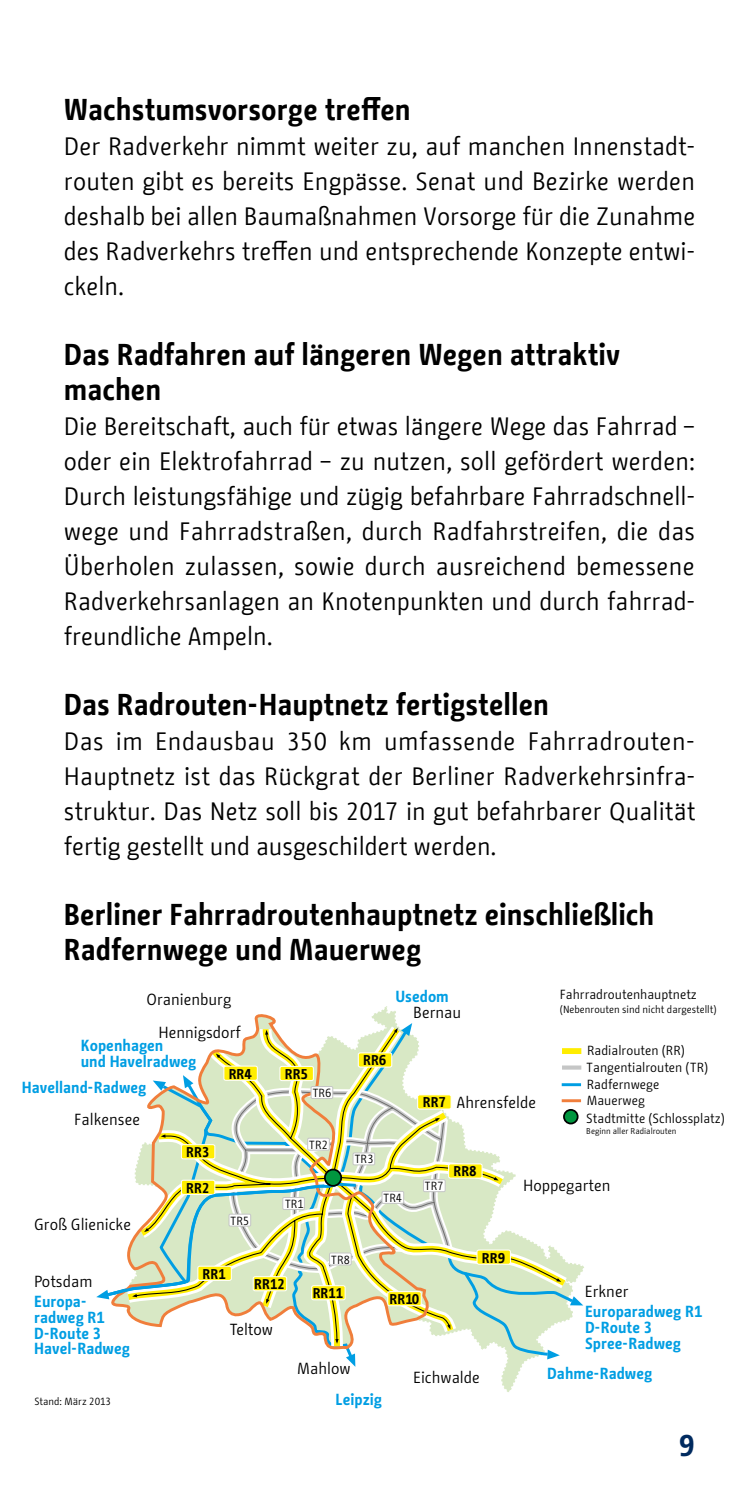
<style>
.page{position:relative;width:745px;height:1489px;background:#fff}
.page>*{position:absolute;margin:0;border:0;box-sizing:border-box;transform-origin:0 0}
._02_01_Innen_Zwische{font:700 30px/35px "BMF Change";color:#000}
.t1{font:700 30px "BMF Change Letter";color:#002a5f}
._02_03_Innen_Fließte{font:25px/35px "BMF Change";color:#000;text-align:justify}
.t2{font:700 16px/30.2px "BMF Change";color:#009ee3}
.t3{font:16px "BMF Change";color:#000}
.t4{font:700 14.25px "BMF Change";color:#000}
.t5{font:13.25px "BMF Change";color:#000}
.t6{font:11.75px "BMF Change";color:#000}
.t7{font:10.5px "BMF Change";color:#000}
.t8{font:8.5px "BMF Change";color:#000}
</style>
<div class="page">
<svg style="left:346px;top:1357px;width:9px;height:9px"></svg>
<svg style="left:560px;top:1053px;width:11px;height:270px"></svg>
<svg style="left:430px;top:1097px;width:130px;height:239px"></svg>
<svg style="left:447px;top:1324px;width:3px;height:5px"></svg>
<svg style="left:462px;top:1270px;width:99px;height:122px"></svg>
<svg style="left:493px;top:1176px;width:5px;height:4px"></svg>
<div style="left:476px;top:1249px;width:34px;height:15px;background:#ffed00;border-radius:2px"></div>
<div style="left:476px;top:1249px;width:34px;height:15px;border:1px solid #fff;border-radius:2px"></div>
<div style="left:448px;top:1163px;width:33px;height:14px;background:#ffed00;border-radius:2px"></div>
<div style="left:448px;top:1163px;width:34px;height:15px;border:1px solid #fff;border-radius:2px"></div>
<div style="left:417px;top:1094px;width:34px;height:15px;border:1px solid #fff;border-radius:2px"></div>
<svg style="left:111px;top:1010px;width:319px;height:342px"></svg>
<svg style="left:569px;top:1296px;width:14px;height:9px"></svg>
<hr style="left:561px;top:1099px;width:19px;height:3px;background:#f07e3b">
<hr style="left:561px;top:1083px;width:19px;height:3px;background:#009ee3">
<svg style="left:561px;top:1065px;width:20px;height:4px"></svg>
<div style="left:561px;top:1048px;width:20px;height:5px;background:#ffed00"></div>
<svg style="left:563px;top:1109px;width:14px;height:14px"></svg>
<div style="left:562px;top:1108px;width:16px;height:16px;border:2px solid #000;border-radius:50%"></div>
<svg style="left:96px;top:1023px;width:353px;height:280px"></svg>
<div style="left:423px;top:1179px;width:22px;height:12px;background:#fff"></div>
<div style="left:422px;top:1179px;width:23px;height:13px;border:1px solid #c5c6c6"></div>
<div style="left:329px;top:1252px;width:22px;height:12px;background:#fff"></div>
<div style="left:329px;top:1252px;width:22px;height:13px;border:1px solid #c5c6c6"></div>
<div style="left:311px;top:1086px;width:21px;height:12px;background:#fff"></div>
<div style="left:310px;top:1085px;width:23px;height:13px;border:1px solid #c5c6c6"></div>
<div style="left:229px;top:1213px;width:21px;height:12px;background:#fff"></div>
<div style="left:228px;top:1213px;width:23px;height:13px;border:1px solid #c5c6c6"></div>
<div style="left:382px;top:1191px;width:21px;height:12px;background:#fff"></div>
<div style="left:381px;top:1190px;width:23px;height:13px;border:1px solid #c5c6c6"></div>
<div style="left:353px;top:1152px;width:21px;height:12px;background:#fff"></div>
<div style="left:352px;top:1152px;width:23px;height:13px;border:1px solid #c5c6c6"></div>
<div style="left:307px;top:1138px;width:22px;height:12px;background:#fff"></div>
<div style="left:307px;top:1137px;width:22px;height:13px;border:1px solid #c5c6c6"></div>
<div style="left:282px;top:1197px;width:22px;height:12px;background:#fff"></div>
<div style="left:282px;top:1196px;width:23px;height:13px;border:1px solid #c5c6c6"></div>
<p class="_02_01_Innen_Zwische" style="left:64px;top:92px;width:348px">Wachstumsvorsorge treffen</p>
<p class="_02_03_Innen_Fließte" style="left:64px;top:128px;width:632px">Der Radverkehr nimmt weiter zu, auf manchen Innenstadt&shy;routen gibt es bereits Engpässe. Senat und Bezirke werden deshalb bei allen Baumaßnahmen Vorsorge für die Zunahme des Radverkehrs treffen und entsprechende Konzepte entwi&shy;ckeln.</p>
<p class="_02_01_Innen_Zwische" style="left:64px;top:337px;width:557px">Das Radfahren auf längeren Wegen attraktiv</p>
<p class="_02_01_Innen_Zwische" style="left:64px;top:372px;width:99px">machen</p>
<p class="_02_03_Innen_Fließte" style="left:64px;top:408px;width:632px">Die Bereitschaft, auch für etwas längere Wege das Fahrrad – oder ein Elektrofahrrad – zu nutzen, soll gefördert werden:<br>Durch leistungsfähige und zügig befahrbare Fahrradschnell&shy;wege und Fahrradstraßen, durch Radfahrstreifen, die das Überholen zulassen, sowie durch ausreichend bemessene Radverkehrsanlagen an Knotenpunkten und durch fahrrad&shy;freundliche Ampeln.</p>
<p class="_02_01_Innen_Zwische" style="left:64px;top:687px;width:486px">Das Radrouten-Hauptnetz fertigstellen</p>
<p class="_02_03_Innen_Fließte" style="left:64px;top:723px;width:632px">Das im Endausbau 350 km umfassende Fahrradrouten-Hauptnetz ist das Rückgrat der Berliner Radverkehrsinfra&shy;struktur. Das Netz soll bis 2017 in gut befahrbarer Qualität fertig gestellt und ausgeschildert werden.</p>
<p class="_02_01_Innen_Zwische" style="left:64px;top:897px;width:591px">Berliner Fahrradroutenhauptnetz einschließlich<br>Radfernwege und Mauerweg</p>
<p class="t3" style="left:146px;top:987px;width:86px">Oranienburg</p>
<p class="t3" style="left:158px;top:1020px;width:84px">Hennigsdorf</p>
<p class="t2" style="left:81px;top:1030px;width:84px">Kopenhagen</p>
<p class="t2" style="left:81px;top:1046px;width:117px">und Havelradweg</p>
<p class="t4" style="left:228px;top:1063px;width:25px">RR4</p>
<p class="t4" style="left:284px;top:1063px;width:25px">RR5</p>
<p class="t2" style="left:22px;top:1071px;width:126px">Havelland-Radweg</p>
<p class="t6" style="left:312px;top:1084px;width:21px">TR6</p>
<p class="t3" style="left:74px;top:1107px;width:67px">Falkensee</p>
<p class="t3" style="left:34px;top:1212px;width:98px">Groß Glienicke</p>
<p class="t4" style="left:186px;top:1141px;width:25px">RR3</p>
<p class="t4" style="left:186px;top:1177px;width:25px">RR2</p>
<p class="t6" style="left:230px;top:1212px;width:21px">TR5</p>
<p class="t6" style="left:308px;top:1136px;width:21px">TR2</p>
<p class="t6" style="left:284px;top:1195px;width:21px">TR1</p>
<p class="t2" style="left:395px;top:981px;width:55px">Usedom</p>
<p class="t3" style="left:413px;top:1001px;width:50px">Bernau</p>
<p class="t4" style="left:363px;top:1050px;width:25px">RR6</p>
<p class="t4" style="left:422px;top:1091px;width:25px">RR7</p>
<p class="t3" style="left:456px;top:1091px;width:81px">Ahrensfelde</p>
<p class="t6" style="left:354px;top:1150px;width:21px">TR3</p>
<p class="t4" style="left:453px;top:1161px;width:25px">RR8</p>
<p class="t5" style="left:559px;top:984px;width:139px">Fahrradroutenhauptnetz</p>
<p class="t7" style="left:559px;top:1001px;width:158px">(Nebenrouten sind nicht dargestellt)</p>
<p class="t5" style="left:586px;top:1041px;width:99px">Radialrouten (RR)</p>
<p class="t5" style="left:585px;top:1057px;width:123px">Tangentialrouten (TR)</p>
<p class="t5" style="left:586px;top:1075px;width:74px">Radfernwege</p>
<p class="t5" style="left:586px;top:1091px;width:60px">Mauerweg</p>
<p class="t5" style="left:586px;top:1108px;width:140px">Stadtmitte (Schlossplatz)</p>
<p class="t8" style="left:586px;top:1124px;width:92px">Beginn aller Radialrouten</p>
<p class="t6" style="left:383px;top:1189px;width:21px">TR4</p>
<p class="t6" style="left:424px;top:1177px;width:21px">TR7</p>
<p class="t3" style="left:522px;top:1174px;width:89px">Hoppegarten</p>
<p class="t6" style="left:330px;top:1250px;width:21px">TR8</p>
<p class="t4" style="left:481px;top:1247px;width:25px">RR9</p>
<p class="t3" style="left:34px;top:1270px;width:60px">Potsdam</p>
<p class="t2" style="left:34px;top:1286px;width:54px">Europa-</p>
<p class="t2" style="left:34px;top:1333px;width:97px">Havel-Radweg</p>
<p class="t2" style="left:34px;top:1302px;width:72px">radweg R1</p>
<p class="t2" style="left:34px;top:1317px;width:68px">D-Route 3</p>
<p class="t4" style="left:202px;top:1263px;width:25px">RR1</p>
<p class="t4" style="left:254px;top:1273px;width:32px">RR12</p>
<p class="t3" style="left:229px;top:1318px;width:45px">Teltow</p>
<p class="t4" style="left:312px;top:1282px;width:32px">RR11</p>
<p class="t3" style="left:297px;top:1356px;width:55px">Mahlow</p>
<p class="t4" style="left:389px;top:1288px;width:31px">RR10</p>
<p class="t3" style="left:413px;top:1365px;width:68px">Eichwalde</p>
<p class="t3" style="left:584px;top:1279px;width:45px">Erkner</p>
<p class="t2" style="left:584px;top:1296px;width:119px">Europaradweg R1</p>
<p class="t2" style="left:584px;top:1312px;width:68px">D-Route 3</p>
<p class="t2" style="left:547px;top:1327px;width:135px;text-indent:38px">Spree-Radweg<br>Dahme-Radweg</p>
<p class="t7" style="left:34px;top:1393px;width:78px">Stand: März 2013</p>
<p class="t2" style="left:335px;top:1384px;width:48px">Leipzig</p>
<p class="t1" style="left:678px;top:1424px;width:18px">9</p>
</div>
